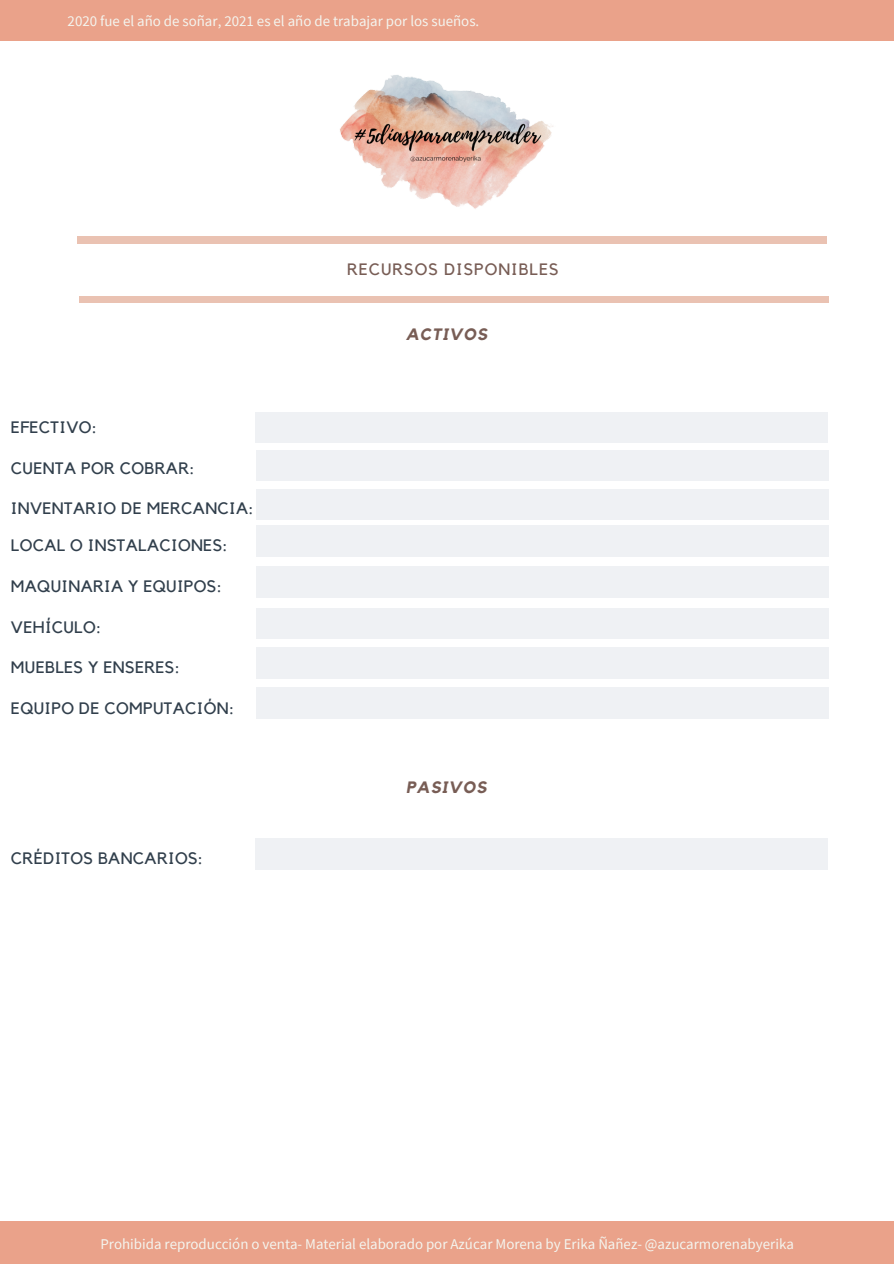
<style>
.page{position:relative;width:894px;height:1264px;background:#fff}
.page>*{position:absolute;margin:0;border:0;box-sizing:border-box;transform-origin:0 0}
.t1{font:16.5px "Kollektif";letter-spacing:.02em;color:#313f4c}
.t2{font:16.5px "Kollektif";letter-spacing:.06em;color:#785d55}
.t3{font:italic 700 16.5px "Kollektif";letter-spacing:.06em;color:#785d55}
.t4{font:14.85px "Source Sans Pro";color:#f4f5ef}
</style>
<div class="page">
<div style="left:0;top:0;width:893px;height:40px;background:#eaa28a"></div>
<div style="left:77px;top:237px;width:749px;height:6px;background:#eac2b2"></div>
<div style="left:79px;top:296px;width:749px;height:7px;background:#eac2b2"></div>
<div style="left:0;top:1221px;width:893px;height:42px;background:#eaa28a"></div>
<img style="left:334px;top:40px;width:224px;height:204px">
<div style="left:255px;top:412px;width:572px;height:30px;background:#eff1f4"></div>
<div style="left:256px;top:450px;width:572px;height:30px;background:#eff1f4"></div>
<div style="left:256px;top:489px;width:572px;height:31px;background:#eff1f4"></div>
<div style="left:256px;top:525px;width:572px;height:31px;background:#eff1f4"></div>
<div style="left:256px;top:566px;width:572px;height:31px;background:#eff1f4"></div>
<div style="left:256px;top:608px;width:572px;height:30px;background:#eff1f4"></div>
<div style="left:256px;top:648px;width:572px;height:30px;background:#eff1f4"></div>
<div style="left:255px;top:839px;width:572px;height:30px;background:#eff1f4"></div>
<div style="left:256px;top:688px;width:572px;height:30px;background:#eff1f4"></div>
<p class="t4" style="left:68px;top:12px;width:413px">2020 fue el año de soñar, 2021 es el año de trabajar por los sueños.</p>
<p class="t2" style="left:347px;top:261px;width:213px">RECURSOS DISPONIBLES</p>
<p class="t1" style="left:11px;top:419px;width:87px">EFECTIVO:</p>
<p class="t1" style="left:11px;top:460px;width:185px">CUENTA POR COBRAR:</p>
<p class="t1" style="left:11px;top:501px;width:244px">INVENTARIO DE MERCANCIA:</p>
<p class="t1" style="left:11px;top:538px;width:218px">LOCAL O INSTALACIONES:</p>
<p class="t1" style="left:11px;top:578px;width:212px">MAQUINARIA Y EQUIPOS:</p>
<p class="t1" style="left:11px;top:619px;width:92px">VEHÍCULO:</p>
<p class="t1" style="left:11px;top:659px;width:170px">MUEBLES Y ENSERES:</p>
<p class="t1" style="left:11px;top:700px;width:224px">EQUIPO DE COMPUTACIÓN:</p>
<p class="t1" style="left:11px;top:850px;width:193px">CRÉDITOS BANCARIOS:</p>
<p class="t3" style="left:405px;top:327px;width:83px">ACTIVOS</p>
<p class="t3" style="left:406px;top:779px;width:82px">PASIVOS</p>
<p class="t4" style="left:100px;top:1234px;width:694px">Prohibida reproducción o venta- Material elaborado por Azúcar Morena by Erika Ñañez- @azucarmorenabyerika</p>
</div>
